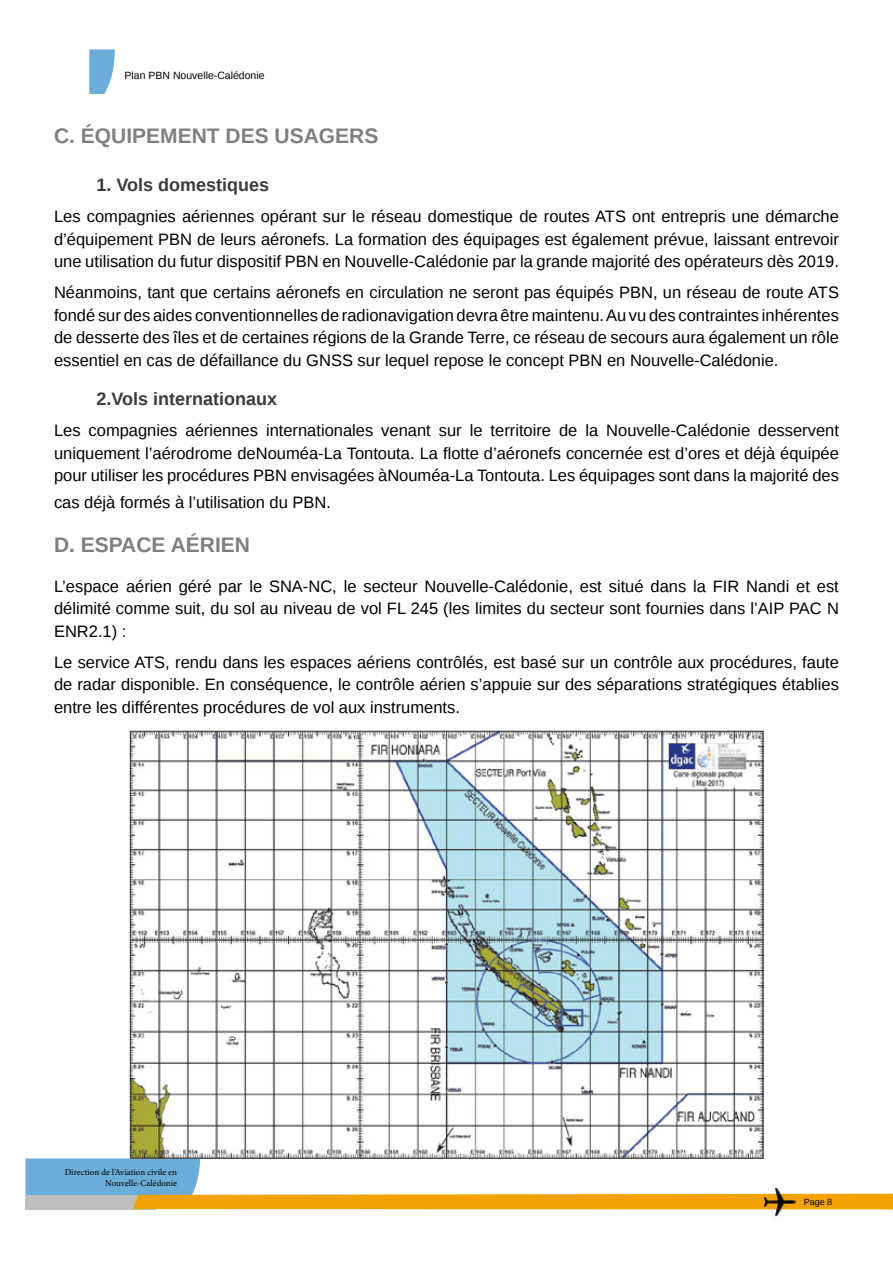
<style>
.page{position:relative;width:893px;height:1263px;background:#fff}
.page>*{position:absolute;margin:0;border:0;box-sizing:border-box;transform-origin:0 0}
.t1{font:700 21px "Liberation Sans";color:#7e7f80}
.t2{font:700 18px "Liberation Sans";color:#3c3c3b}
.t3{font:16.5px/22.5px "Liberation Sans";color:#000;text-align:justify}
.t4{font:10.5px "Liberation Sans";color:#000}
.t5{font:9px/10.8px "Minion Pro";color:#000;text-align:right}
.t6{font:9px "Liberation Sans";color:#000}
</style>
<div class="page">
<svg style="left:26px;top:1209px;width:130px;height:1px"></svg>
<svg style="left:89px;top:49px;width:26px;height:45px"></svg>
<img style="left:765px;top:1209px;width:30px;height:8px">
<svg style="left:26px;top:1158px;width:867px;height:51px"></svg>
<img style="left:130px;top:730px;width:633px;height:429px">
<p class="t4" style="left:125px;top:70px;width:142px">Plan PBN Nouvelle-Calédonie</p>
<p class="t1" style="left:54px;top:122px;width:326px">C. ÉQUIPEMENT DES USAGERS</p>
<p class="t2" style="left:97px;top:173px;width:174px">1. Vols domestiques</p>
<p class="t3" style="left:54px;top:206px;width:786px">Les compagnies aériennes opérant sur le réseau domestique de routes ATS ont entrepris une démarche d’équipement PBN de leurs aéronefs. La formation des équipages est également prévue, laissant entrevoir une utilisation du futur dispositif PBN en Nouvelle‑Calédonie par la grande majorité des opérateurs dès 2019.</p>
<p class="t3" style="left:54px;top:282px;width:786px">Néanmoins, tant que certains aéronefs en circulation ne seront pas équipés PBN, un réseau de route ATS fondé sur des aides conventionnelles de radionavigation devra être maintenu. Au vu des contraintes inhérentes de desserte des îles et de certaines régions de la Grande Terre, ce réseau de secours aura également un rôle essentiel en cas de défaillance du GNSS sur lequel repose le concept PBN en Nouvelle-Calédonie.</p>
<p class="t2" style="left:97px;top:387px;width:182px">2.Vols internationaux</p>
<p class="t3" style="left:54px;top:420px;width:786px">Les compagnies aériennes internationales venant sur le territoire de la Nouvelle‑Calédonie desservent uniquement l’aérodrome deNouméa‑La Tontouta. La flotte d’aéronefs concernée est d’ores et déjà équipée pour utiliser les procédures PBN envisagées àNouméa‑La Tontouta. Les équipages sont dans la majorité des</p>
<p class="t3" style="left:54px;top:492px;width:278px">cas déjà formés à l’utilisation du PBN.</p>
<p class="t1" style="left:54px;top:531px;width:198px">D. ESPACE AÉRIEN</p>
<p class="t3" style="left:54px;top:576px;width:786px">L’espace aérien géré par le SNA-NC, le secteur Nouvelle‑Calédonie, est situé dans la FIR Nandi et est délimité comme suit, du sol au niveau de vol FL 245 (les limites du secteur sont fournies dans l’AIP PAC N ENR2.1) :</p>
<p class="t3" style="left:54px;top:652px;width:786px">Le service ATS, rendu dans les espaces aériens contrôlés, est basé sur un contrôle aux procédures, faute de radar disponible. En conséquence, le contrôle aérien s’appuie sur des séparations stratégiques établies entre les différentes procédures de vol aux instruments.</p>
<p class="t5" style="left:65px;top:1166px;width:114px">Direction de l’Aviation civile en<br>Nouvelle-Calédonie</p>
<p class="t6" style="left:804px;top:1197px;width:30px">Page 8</p>
</div>
